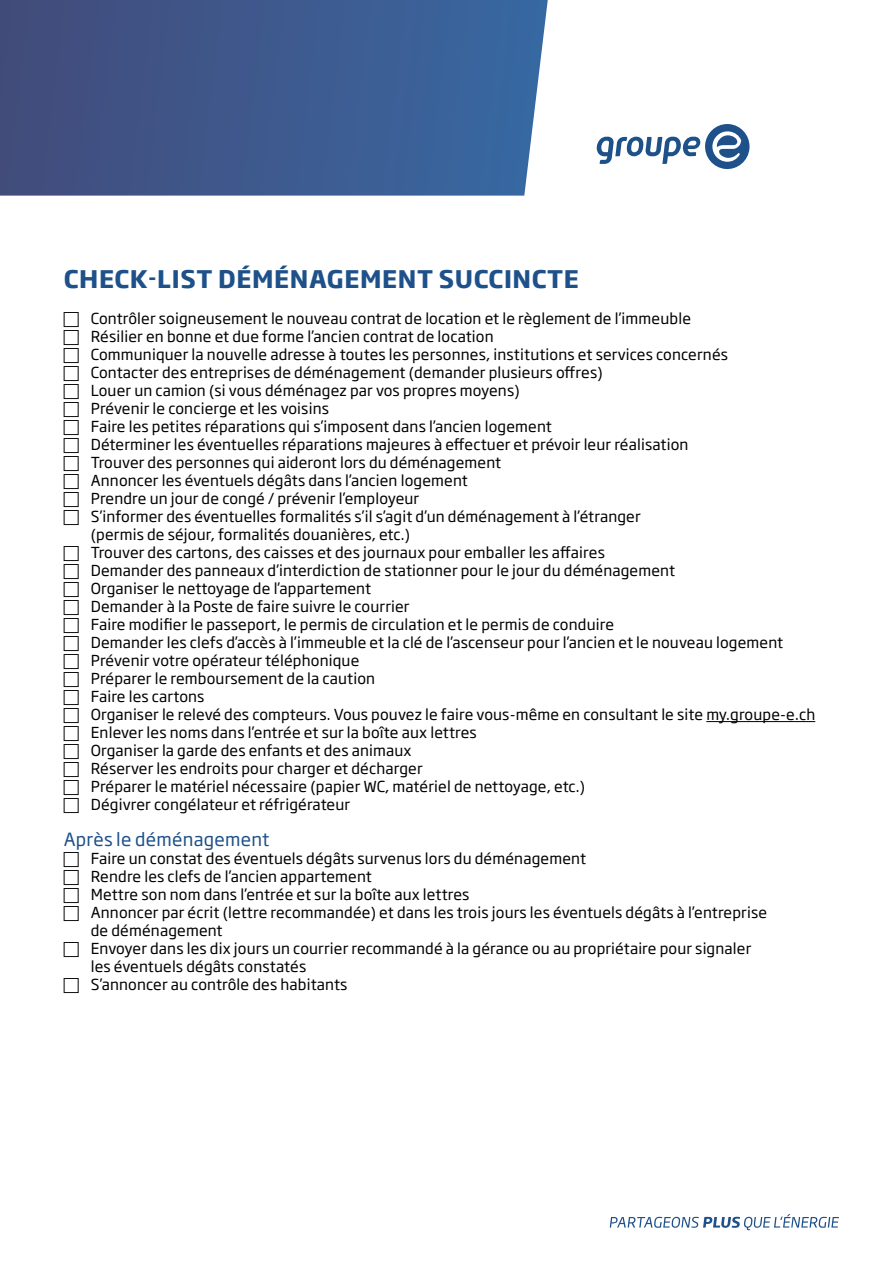
<style>
.page{position:relative;width:893px;height:1263px;background:#fff}
.page>*{position:absolute;margin:0;border:0;box-sizing:border-box;transform-origin:0 0}
.t1{font:700 24px "Soho Gothic Pro";letter-spacing:.025em;color:#1e5189}
.t2{font:18px "Soho Gothic Pro";letter-spacing:.015em;color:#1e5189}
.t3{font:15px/18px "Soho Gothic Pro";letter-spacing:.01em;color:#000}
</style>
<div class="page">
<svg style="left:609px;top:1214px;width:230px;height:16px"></svg>
<svg style="left:597px;top:124px;width:152px;height:45px"></svg>
<svg style="left:0;top:0;width:548px;height:196px;background:#415d90"></svg>
<hr style="left:706px;top:721px;width:109px;height:1px;background:#000">
<h1 class="t1" style="left:64px;top:260px;width:516px">CHECK-LIST DÉMÉNAGEMENT SUCCINCTE</h1>
<p class="t3" style="left:91px;top:309px;width:726px">Contrôler soigneusement le nouveau contrat de location et le règlement de l’immeuble<br>Résilier en bonne et due forme l’ancien contrat de location<br>Communiquer la nouvelle adresse à toutes les personnes, institutions et services concernés<br>Contacter des entreprises de déménagement (demander plusieurs offres)<br>Louer un camion (si vous déménagez par vos propres moyens)<br>Prévenir le concierge et les voisins<br>Faire les petites réparations qui s’imposent dans l’ancien logement<br>Déterminer les éventuelles réparations majeures à effectuer et prévoir leur réalisation<br>Trouver des personnes qui aideront lors du déménagement<br>Annoncer les éventuels dégâts dans l’ancien logement<br>Prendre un jour de congé / prévenir l’employeur<br>S’informer des éventuelles formalités s’il s’agit d’un déménagement à l’étranger<br>(permis de séjour, formalités douanières, etc.)<br>Trouver des cartons, des caisses et des journaux pour emballer les affaires<br>Demander des panneaux d’interdiction de stationner pour le jour du déménagement<br>Organiser le nettoyage de l’appartement<br>Demander à la Poste de faire suivre le courrier<br>Faire modifier le passeport, le permis de circulation et le permis de conduire<br>Demander les clefs d’accès à l’immeuble et la clé de l’ascenseur pour l’ancien et le nouveau logement Prévenir votre opérateur téléphonique<br>Préparer le remboursement de la caution<br>Faire les cartons<br>Organiser le relevé des compteurs. Vous pouvez le faire vous-même en consultant le site my.groupe-e.ch Enlever les noms dans l’entrée et sur la boîte aux lettres<br>Organiser la garde des enfants et des animaux<br>Réserver les endroits pour charger et décharger<br>Préparer le matériel nécessaire (papier WC, matériel de nettoyage, etc.)<br>Dégivrer congélateur et réfrigérateur</p>
<p class="t2" style="left:64px;top:825px;width:207px">Après le déménagement</p>
<p class="t3" style="left:91px;top:849px;width:678px">Faire un constat des éventuels dégâts survenus lors du déménagement<br>Rendre les clefs de l’ancien appartement<br>Mettre son nom dans l’entrée et sur la boîte aux lettres<br>Annoncer par écrit (lettre recommandée) et dans les trois jours les éventuels dégâts à l’entreprise de déménagement<br>Envoyer dans les dix jours un courrier recommandé à la gérance ou au propriétaire pour signaler les éventuels dégâts constatés<br>S’annoncer au contrôle des habitants</p>
</div>
